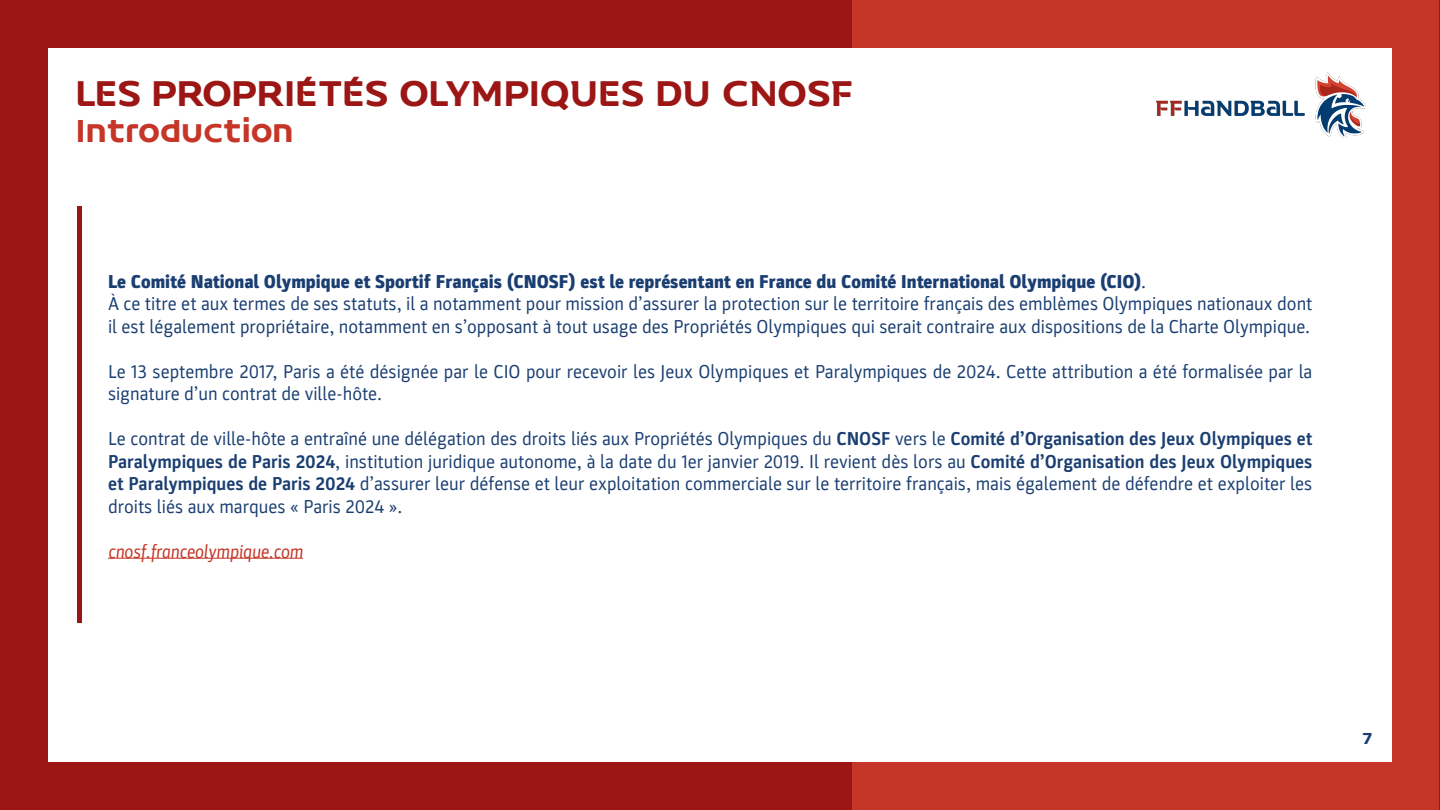
<style>
.page{position:relative;width:1440px;height:810px;background:#fff}
.page>*{position:absolute;margin:0;border:0;box-sizing:border-box;transform-origin:0 0}
.t1{font:33.75px "FF Hand";color:#9b1614}
.t2{font:30px "FF Hand";color:#c53628}
.t3{font:18.75px/22.5px "Parka";color:#1a3e71}
.t4{font:italic 18.75px "Parka";color:#c53628}
.t5{font:15px "FF Hand";color:#1a3e71}
.s1{font-weight:900}
.s2{font-weight:700}
</style>
<div class="page">
<div style="left:0;top:0;width:1440px;height:809px;background:#9b1614"></div>
<div style="left:853px;top:0;width:586px;height:810px;background:#c53628"></div>
<div style="left:48px;top:48px;width:1344px;height:713px;background:#fff"></div>
<img style="left:1157px;top:73px;width:208px;height:64px">
<hr style="left:108px;top:558px;width:195px;height:1px;background:#c53628">
<div style="left:77px;top:206px;width:5px;height:416px;background:#9b1614"></div>
<h1 class="t1" style="left:77px;top:73px;width:779px">LES PROPRIÉTÉS OLYMPIQUES DU CNOSF</h1>
<h2 class="t2" style="left:77px;top:112px;width:219px">Introduction</h2>
<p class="t3" style="left:108px;top:270px;width:1206px"><span class="s1">Le Comité National Olympique et Sportif Français (CNOSF) est le représentant en France du Comité International Olympique (CIO)</span>.<br>À ce titre et aux termes de ses statuts, il a notamment pour mission d’assurer la protection sur le territoire français des emblèmes Olympiques nationaux dont il est légalement propriétaire, notamment en s’opposant à tout usage des Propriétés Olympiques qui serait contraire aux dispositions de la Charte Olympique.</p>
<p class="t3" style="left:108px;top:360px;width:1206px">Le 13 septembre 2017, Paris a été désignée par le CIO pour recevoir les Jeux Olympiques et Paralympiques de 2024. Cette attribution a été formalisée par la signature d’un contrat de ville-hôte.</p>
<p class="t3" style="left:108px;top:427px;width:1206px;text-align:justify">Le contrat de ville-hôte a entraîné une délégation des droits liés aux Propriétés Olympiques du <span class="s2">CNOSF</span> vers le <span class="s2">Comité d’Organisation des Jeux Olympiques et Paralympiques de Paris 2024</span>, institution juridique autonome, à la date du 1er janvier 2019. Il revient dès lors au <span class="s2">Comité d’Organisation des Jeux Olympiques et Paralympiques de Paris 2024</span> d’assurer leur défense et leur exploitation commerciale sur le territoire français, mais également de défendre et exploiter les droits liés aux marques « Paris 2024 ».</p>
<p class="t4" style="left:108px;top:541px;width:197px">cnosf.franceolympique.com</p>
<p class="t5" style="left:1363px;top:729px;width:12px">7</p>
</div>
